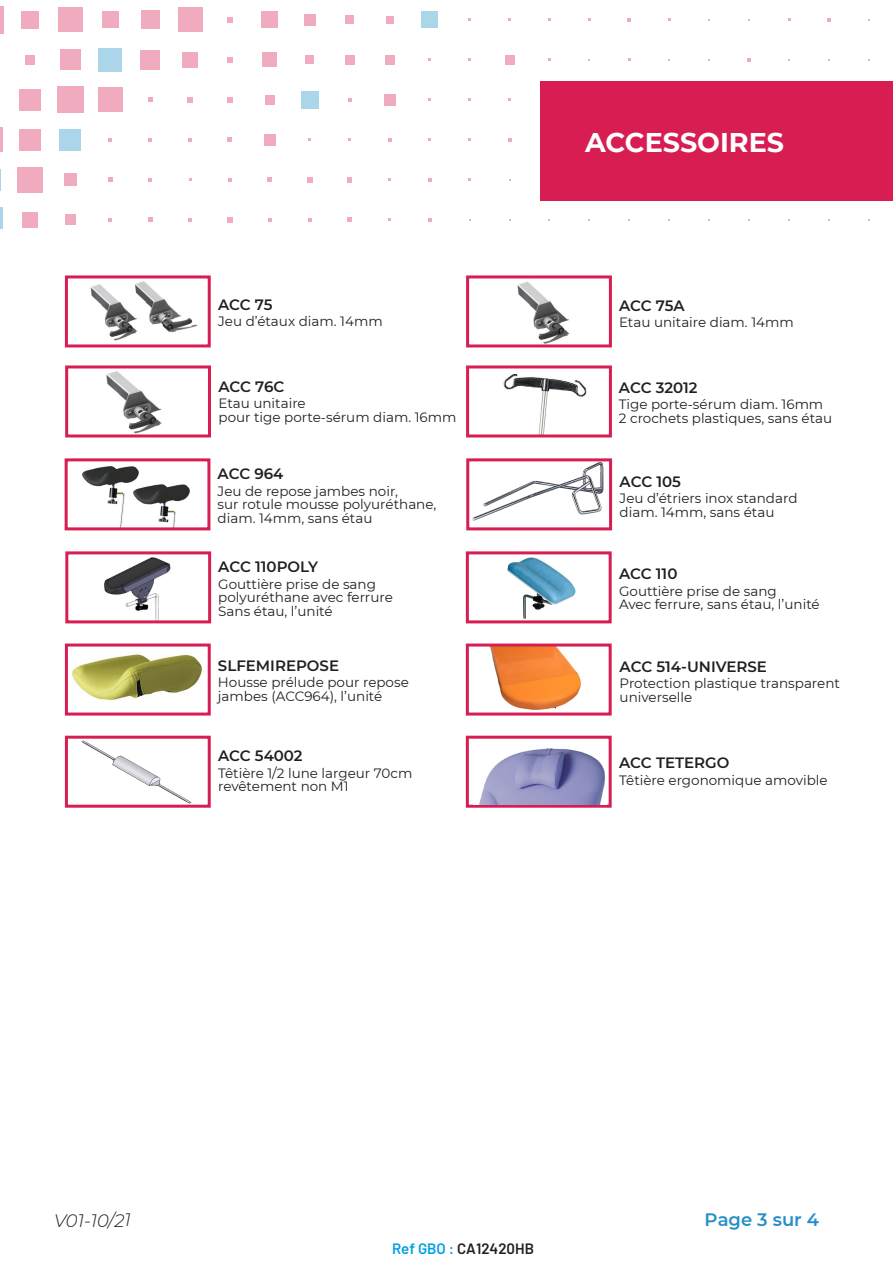
<style>
.page{position:relative;width:893px;height:1263px;background:#fff}
.page>*{position:absolute;margin:0;border:0;box-sizing:border-box;transform-origin:0 0}
.t1{font:700 27px "Montserrat";color:#fff}
.t2{font:italic 300 18px "Montserrat";letter-spacing:-.005em;color:#231f20}
.t3{font:600 18px "Montserrat";color:#278fc7}
.t4{font:600 15px "Montserrat";color:#231f20}
.t5{font:600 15px "Barlow";color:#231f20}
.t6{font:13.5px/13.5px "Montserrat";color:#231f20}
.s1{color:#009fe3}
</style>
<div class="page">
<hr style="left:0;top:208px;width:2px;height:21px;background:#1c8ec4">
<svg style="left:0;top:169px;width:1px;height:22px"></svg>
<hr style="left:0;top:127px;width:3px;height:25px;background:#d71d52">
<hr style="left:0;top:6px;width:4px;height:28px;background:#f0abbf">
<div style="left:22px;top:212px;width:16px;height:16px;background:#f0abbf"></div>
<div style="left:18px;top:167px;width:25px;height:25px;background:#f0abbf"></div>
<div style="left:20px;top:129px;width:21px;height:21px;background:#f0abbf"></div>
<div style="left:20px;top:89px;width:21px;height:22px;background:#f0abbf"></div>
<div style="left:25px;top:55px;width:10px;height:10px;background:#f0abbf"></div>
<div style="left:21px;top:11px;width:18px;height:18px;background:#f0abbf"></div>
<div style="left:65px;top:215px;width:10px;height:10px;background:#f0abbf"></div>
<div style="left:64px;top:174px;width:12px;height:12px;background:#f0abbf"></div>
<div style="left:59px;top:129px;width:22px;height:22px;background:#abd5e9"></div>
<div style="left:57px;top:87px;width:26px;height:26px;background:#f0abbf"></div>
<div style="left:60px;top:50px;width:20px;height:20px;background:#f0abbf"></div>
<div style="left:58px;top:8px;width:24px;height:24px;background:#f0abbf"></div>
<svg style="left:108px;top:218px;width:4px;height:4px"></svg>
<svg style="left:108px;top:177px;width:4px;height:5px"></svg>
<svg style="left:108px;top:138px;width:4px;height:4px"></svg>
<div style="left:98px;top:87px;width:25px;height:25px;background:#f0abbf"></div>
<div style="left:98px;top:48px;width:24px;height:24px;background:#abd5e9"></div>
<div style="left:102px;top:12px;width:16px;height:16px;background:#f0abbf"></div>
<svg style="left:148px;top:217px;width:4px;height:5px"></svg>
<svg style="left:148px;top:178px;width:4px;height:4px"></svg>
<svg style="left:148px;top:138px;width:4px;height:4px"></svg>
<svg style="left:148px;top:98px;width:4px;height:4px"></svg>
<div style="left:140px;top:50px;width:20px;height:20px;background:#f0abbf"></div>
<div style="left:141px;top:11px;width:18px;height:18px;background:#f0abbf"></div>
<svg style="left:188px;top:218px;width:4px;height:3px"></svg>
<svg style="left:188px;top:138px;width:4px;height:4px"></svg>
<svg style="left:187px;top:97px;width:6px;height:5px"></svg>
<div style="left:182px;top:52px;width:16px;height:16px;background:#f0abbf"></div>
<div style="left:178px;top:8px;width:24px;height:24px;background:#f0abbf"></div>
<svg style="left:227px;top:217px;width:5px;height:5px"></svg>
<svg style="left:228px;top:178px;width:4px;height:4px"></svg>
<svg style="left:228px;top:138px;width:4px;height:4px"></svg>
<svg style="left:227px;top:97px;width:6px;height:5px"></svg>
<svg style="left:227px;top:57px;width:5px;height:5px"></svg>
<svg style="left:227px;top:17px;width:6px;height:6px"></svg>
<svg style="left:268px;top:218px;width:4px;height:4px"></svg>
<svg style="left:268px;top:177px;width:4px;height:5px"></svg>
<div style="left:264px;top:134px;width:11px;height:11px;background:#f0abbf"></div>
<div style="left:265px;top:95px;width:9px;height:9px;background:#f0abbf"></div>
<div style="left:263px;top:53px;width:14px;height:14px;background:#f0abbf"></div>
<div style="left:262px;top:12px;width:16px;height:16px;background:#f0abbf"></div>
<svg style="left:308px;top:218px;width:4px;height:3px"></svg>
<svg style="left:307px;top:177px;width:5px;height:5px"></svg>
<div style="left:301px;top:91px;width:18px;height:18px;background:#abd5e9"></div>
<div style="left:306px;top:56px;width:8px;height:8px;background:#f0abbf"></div>
<div style="left:304px;top:14px;width:11px;height:11px;background:#f0abbf"></div>
<svg style="left:347px;top:217px;width:5px;height:5px"></svg>
<svg style="left:347px;top:177px;width:5px;height:5px"></svg>
<svg style="left:348px;top:98px;width:4px;height:4px"></svg>
<div style="left:345px;top:55px;width:9px;height:9px;background:#f0abbf"></div>
<div style="left:346px;top:16px;width:8px;height:8px;background:#f0abbf"></div>
<div style="left:384px;top:94px;width:11px;height:11px;background:#f0abbf"></div>
<div style="left:385px;top:55px;width:10px;height:10px;background:#f0abbf"></div>
<div style="left:386px;top:16px;width:8px;height:8px;background:#f0abbf"></div>
<svg style="left:428px;top:218px;width:4px;height:4px"></svg>
<div style="left:421px;top:12px;width:17px;height:16px;background:#abd5e9"></div>
<svg style="left:508px;top:138px;width:3px;height:4px"></svg>
<div style="left:505px;top:55px;width:9px;height:10px;background:#f0abbf"></div>
<svg style="left:628px;top:18px;width:3px;height:4px"></svg>
<svg style="left:827px;top:18px;width:4px;height:4px"></svg>
<img style="left:503px;top:374px;width:84px;height:59px">
<div style="left:540px;top:81px;width:353px;height:119px;background:#d71d52"></div>
<img style="left:106px;top:371px;width:56px;height:62px">
<div style="left:65px;top:365px;width:146px;height:72px;border:3px solid #d71d52"></div>
<div style="left:466px;top:365px;width:146px;height:72px;border:3px solid #d71d52"></div>
<img style="left:507px;top:557px;width:69px;height:62px">
<div style="left:466px;top:551px;width:146px;height:72px;border:3px solid #d71d52"></div>
<img style="left:104px;top:557px;width:67px;height:62px">
<div style="left:65px;top:551px;width:146px;height:72px;border:3px solid #d71d52"></div>
<img style="left:490px;top:647px;width:91px;height:63px">
<div style="left:65px;top:643px;width:146px;height:72px;border:3px solid #d71d52"></div>
<div style="left:466px;top:643px;width:146px;height:72px;border:3px solid #d71d52"></div>
<img style="left:72px;top:654px;width:130px;height:46px">
<div style="left:65px;top:736px;width:146px;height:72px;border:3px solid #d71d52"></div>
<img style="left:82px;top:740px;width:114px;height:68px">
<div style="left:466px;top:736px;width:146px;height:72px;border:3px solid #d71d52"></div>
<img style="left:473px;top:748px;width:134px;height:57px">
<img style="left:82px;top:466px;width:108px;height:60px">
<div style="left:65px;top:458px;width:145px;height:72px;border:3px solid #d71d52"></div>
<div style="left:466px;top:458px;width:146px;height:72px;border:3px solid #d71d52"></div>
<img style="left:471px;top:458px;width:133px;height:63px">
<img style="left:517px;top:281px;width:53px;height:62px">
<div style="left:466px;top:275px;width:146px;height:72px;border:3px solid #d71d52"></div>
<img style="left:90px;top:281px;width:108px;height:60px">
<div style="left:65px;top:275px;width:146px;height:72px;border:3px solid #d71d52"></div>
<p class="t4" style="left:218px;top:294px;width:56px">ACC 75</p>
<p class="t6" style="left:218px;top:314px;width:166px">Jeu d’étaux diam. 14mm</p>
<p class="t4" style="left:218px;top:376px;width:67px">ACC 76C</p>
<p class="t6" style="left:218px;top:396px;width:239px">Etau unitaire<br>pour tige porte-sérum diam. 16mm</p>
<p class="t4" style="left:218px;top:463px;width:67px">ACC 964</p>
<p class="t6" style="left:218px;top:484px;width:220px">Jeu de repose jambes noir,<br>sur rotule mousse polyuréthane, diam. 14mm, sans étau</p>
<p class="t4" style="left:218px;top:556px;width:101px">ACC 110POLY</p>
<p class="t6" style="left:218px;top:577px;width:176px">Gouttière prise de sang polyuréthane avec ferrure<br>Sans étau, l’unité</p>
<p class="t4" style="left:218px;top:655px;width:123px">SLFEMIREPOSE</p>
<p class="t6" style="left:218px;top:675px;width:192px">Housse prélude pour repose jambes (ACC964), l’unité</p>
<p class="t4" style="left:218px;top:745px;width:86px">ACC 54002</p>
<p class="t6" style="left:218px;top:766px;width:196px">Têtière 1/2 lune largeur 70cm revêtement non M1</p>
<h1 class="t1" style="left:585px;top:123px;width:200px">ACCESSOIRES</h1>
<p class="t4" style="left:619px;top:295px;width:67px">ACC 75A</p>
<p class="t6" style="left:619px;top:315px;width:176px">Etau unitaire diam. 14mm</p>
<p class="t4" style="left:619px;top:377px;width:80px">ACC 32012</p>
<p class="t6" style="left:619px;top:397px;width:215px">Tige porte-sérum diam. 16mm<br>2 crochets plastiques, sans étau</p>
<p class="t4" style="left:620px;top:471px;width:63px">ACC 105</p>
<p class="t6" style="left:620px;top:491px;width:179px">Jeu d’étriers inox standard diam. 14mm, sans étau</p>
<p class="t4" style="left:619px;top:563px;width:60px">ACC 110</p>
<p class="t6" style="left:619px;top:584px;width:202px">Gouttière prise de sang<br>Avec ferrure, sans étau, l’unité</p>
<p class="t4" style="left:620px;top:656px;width:149px">ACC 514-UNIVERSE</p>
<p class="t6" style="left:620px;top:676px;width:222px">Protection plastique transparent universelle</p>
<p class="t4" style="left:619px;top:752px;width:112px">ACC TETERGO</p>
<p class="t6" style="left:619px;top:772px;width:210px">Têtière ergonomique amovible</p>
<h2 class="t2" style="left:54px;top:1208px;width:78px">V01-10/21</h2>
<h2 class="t3" style="left:705px;top:1207px;width:116px">Page 3 sur 4</h2>
<p class="t5" style="left:392px;top:1237px;width:143px"><span class="s1">Ref GBO :</span> CA12420HB</p>
</div>
